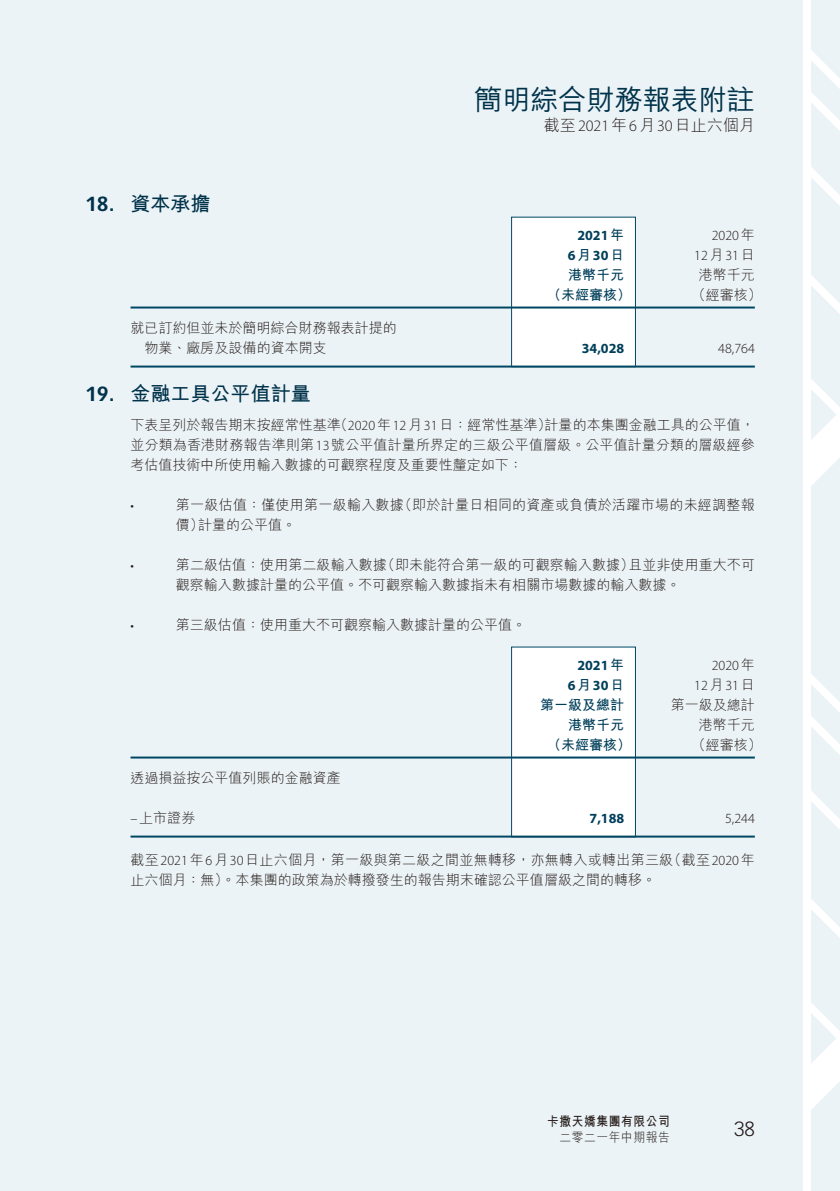
<style>
.page{position:relative;width:840px;height:1191px;background:#fff}
.page>*{position:absolute;margin:0;border:0;box-sizing:border-box;transform-origin:0 0}
.t1{font:500 28px "M Hei HK";color:#00324a}
.Note_Subhead_1{font:700 20px "M Hei HK";color:#00324a}
.Note_Subhead_1-2{font:700 20px "Vectora LT Std";color:#00324a}
.t2{font:300 20px "Vectora LT Std";color:#231916}
.t3{font:300 16px "M Hei HK";color:#231916}
.Note_Table_2_Colume{font:300 14px/20px "M Hei HK";color:#231916}
.Note_Table_2_Colume-2{font:300 14px "M Hei HK";letter-spacing:.02em;color:#231916}
.Note_Table_2_Colume-3{font:300 14px "Myriad Pro";color:#231916}
.Note_Table_2_Colume-4{font:700 14px "Myriad Pro";color:#003f5a}
.Note_Table_2_Colume-5{font:700 14px "M Hei HK";color:#003f5a}
.t4{font:700 13px "M Hei HK";letter-spacing:.05em;color:#231916;scale:.9 1}
.t5{font:300 13px "M Hei HK";letter-spacing:.05em;color:#231916;scale:.9 1}
.s1{font-family:"Myriad Pro"}
.s2{font-family:"M Hei HK"}
</style>
<div class="page">
<div style="left:1px;top:0;width:838px;height:1191px;background:#ebf3f7"></div>
<svg style="left:810px;top:0;width:29px;height:1191px"></svg>
<div style="left:803px;top:0;width:7px;height:1191px;background:#fff"></div>
<div style="left:511px;top:646px;width:124px;height:191px;background:#fff;border:1px solid #004763"></div>
<div style="left:511px;top:217px;width:124px;height:150px;background:#fff;border:1px solid #004763"></div>
<hr style="left:130px;top:306px;width:624px;height:2px;background:#004763">
<hr style="left:130px;top:365px;width:624px;height:2px;background:#004763">
<hr style="left:130px;top:756px;width:624px;height:2px;background:#004763">
<hr style="left:130px;top:835px;width:624px;height:2px;background:#004763">
<h1 class="t1" style="left:474px;top:79px;width:281px">簡明綜合財務報表附註</h1>
<p class="t3" style="left:543px;top:117px;width:212px">截至<span class="s1">2021</span>年<span class="s1">6</span>月<span class="s1">30</span>日止六個月</p>
<p class="Note_Subhead_1-2" style="left:85px;top:191px;width:31px">18.</p>
<p class="Note_Subhead_1-2" style="left:85px;top:381px;width:31px">19.</p>
<p class="Note_Subhead_1" style="left:130px;top:189px;width:81px">資本承擔</p>
<p class="Note_Table_2_Colume" style="left:130px;top:318px;width:267px">就已訂約但並未於簡明綜合財務報表計提的</p>
<p class="Note_Table_2_Colume" style="left:144px;top:338px;width:183px">物業、廠房及設備的資本開支</p>
<p class="Note_Subhead_1" style="left:130px;top:379px;width:181px">金融工具公平值計量</p>
<p class="Note_Table_2_Colume-4" style="left:577px;top:226px;width:48px">2021<span class="s2">年</span></p>
<p class="Note_Table_2_Colume-3" style="left:711px;top:227px;width:45px">2020 <span class="s2">年</span></p>
<p class="Note_Table_2_Colume-4" style="left:567px;top:246px;width:58px">6<span class="s2">月</span>30<span class="s2">日</span></p>
<p class="Note_Table_2_Colume-3" style="left:693px;top:247px;width:62px">12<span class="s2">月</span>31<span class="s2">日</span></p>
<p class="Note_Table_2_Colume-5" style="left:568px;top:264px;width:57px">港幣千元</p>
<p class="Note_Table_2_Colume" style="left:698px;top:264px;width:57px">港幣千元</p>
<p class="Note_Table_2_Colume-5" style="left:547px;top:284px;width:85px">（未經審核）</p>
<p class="Note_Table_2_Colume" style="left:691px;top:284px;width:71px">（經審核(</p>
<p class="Note_Table_2_Colume-4" style="left:581px;top:339px;width:44px">34,028</p>
<p class="Note_Table_2_Colume-3" style="left:717px;top:340px;width:38px">48,764</p>
<p class="Note_Table_2_Colume" style="left:334px;top:414px;width:219px">（<span class="s1">2020</span>年<span class="s1">12</span>月<span class="s1">31</span>日：經常性基準）</p>
<p class="Note_Table_2_Colume" style="left:130px;top:414px;width:625px">下表呈列於報告期末按經常性基準<br>並分類為香港財務報告準則第<span class="s1">13</span>號公平值計量所界定的三級公平值層級。公平值計量分類的層級經參考估值技術中所使用輸入數據的可觀察程度及重要性釐定如下：</p>
<p class="Note_Table_2_Colume-2" style="left:398px;top:497px;width:358px">（即於計量日相同的資產或負債於活躍市場的未經調整報</p>
<p class="Note_Table_2_Colume" style="left:544px;top:414px;width:211px">計量的本集團金融工具的公平值，</p>
<p class="Note_Table_2_Colume-2" style="left:176px;top:497px;width:229px">第一級估值：僅使用第一級輸入數據</p>
<p class="Note_Table_2_Colume-3" style="left:130px;top:497px;width:5px">•</p>
<p class="Note_Table_2_Colume-3" style="left:130px;top:557px;width:5px">•</p>
<p class="Note_Table_2_Colume-3" style="left:130px;top:617px;width:5px">•</p>
<p class="Note_Table_2_Colume" style="left:176px;top:514px;width:29px">價）</p>
<p class="Note_Table_2_Colume" style="left:198px;top:514px;width:99px">計量的公平值。</p>
<p class="Note_Table_2_Colume" style="left:381px;top:554px;width:254px">（即未能符合第一級的可觀察輸入數據）</p>
<p class="Note_Table_2_Colume" style="left:176px;top:554px;width:212px">第二級估值：使用第二級輸入數據</p>
<p class="Note_Table_2_Colume" style="left:628px;top:554px;width:128px">且並非使用重大不可</p>
<p class="Note_Table_2_Colume" style="left:176px;top:574px;width:505px">觀察輸入數據計量的公平值。不可觀察輸入數據指未有相關市場數據的輸入數據。</p>
<p class="Note_Table_2_Colume" style="left:176px;top:614px;width:351px">第三級估值：使用重大不可觀察輸入數據計量的公平值。</p>
<p class="Note_Table_2_Colume-4" style="left:577px;top:656px;width:48px">2021<span class="s2">年</span></p>
<p class="Note_Table_2_Colume-4" style="left:567px;top:676px;width:58px">6<span class="s2">月</span>30<span class="s2">日</span></p>
<p class="Note_Table_2_Colume-3" style="left:711px;top:657px;width:45px">2020 <span class="s2">年</span></p>
<p class="Note_Table_2_Colume-3" style="left:693px;top:677px;width:62px">12<span class="s2">月</span>31<span class="s2">日</span></p>
<p class="Note_Table_2_Colume-5" style="left:540px;top:694px;width:85px">第一級及總計</p>
<p class="Note_Table_2_Colume" style="left:670px;top:694px;width:85px">第一級及總計</p>
<p class="Note_Table_2_Colume-5" style="left:568px;top:714px;width:57px">港幣千元</p>
<p class="Note_Table_2_Colume" style="left:698px;top:714px;width:57px">港幣千元</p>
<p class="Note_Table_2_Colume-5" style="left:547px;top:734px;width:85px">（未經審核）</p>
<p class="Note_Table_2_Colume" style="left:691px;top:734px;width:71px">（經審核(</p>
<p class="Note_Table_2_Colume" style="left:130px;top:768px;width:211px">透過損益按公平值列賬的金融資產</p>
<p class="Note_Table_2_Colume" style="left:130px;top:808px;width:66px"><span class="s1">–</span>上市證券</p>
<p class="Note_Table_2_Colume-4" style="left:589px;top:809px;width:36px">7,188</p>
<p class="Note_Table_2_Colume-3" style="left:724px;top:810px;width:31px">5,244</p>
<p class="Note_Table_2_Colume" style="left:667px;top:850px;width:89px">（截至<span class="s1">2020</span>年</p>
<p class="Note_Table_2_Colume" style="left:130px;top:850px;width:544px">截至<span class="s1">2021</span>年<span class="s1">6</span>月<span class="s1">30</span>日止六個月，第一級與第二級之間並無轉移，亦無轉入或轉出第三級止六個月：無）。本集團的政策為於轉撥發生的報告期末確認公平值層級之間的轉移。</p>
<p class="t4" style="left:547px;top:1112px;width:137px">卡撒天嬌集團有限公司</p>
<p class="t5" style="left:559px;top:1131px;width:124px">二零二一年中期報告</p>
<h2 class="t2" style="left:733px;top:1117px;width:22px">38</h2>
</div>
